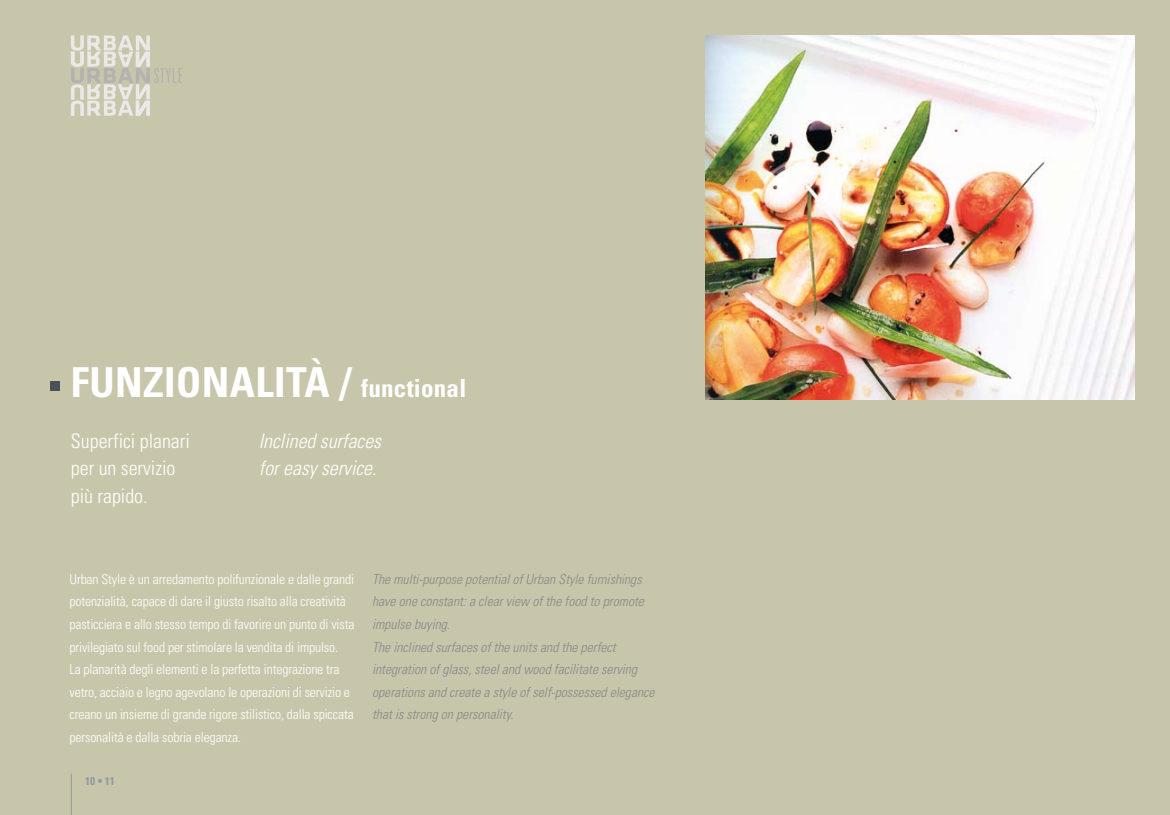
<style>
.page{position:relative;width:1170px;height:815px;background:#fff}
.page>*{position:absolute;margin:0;border:0;box-sizing:border-box;transform-origin:0 0}
.t1{font:700 condensed 41.25px "Univers LT Std";letter-spacing:.01em;color:#fff}
.t2{font:300 condensed 20px/27.5px "Univers LT Std";color:#fff}
.t3{font:italic 300 condensed 20px/27.5px "Univers LT Std";color:#fff}
.t4{font:300 condensed 13.75px/22.5px "Univers LT Std";letter-spacing:-.01em;color:#fff}
.t5{font:italic 300 condensed 13.75px/22.5px "Univers LT Std";color:#878889}
.t6{font:700 condensed 11.25px "Univers LT Std";color:#909aa2}
.s1{font-size:25px}
</style>
<div class="page">
<div style="left:0;top:0;width:1169px;height:815px;background:#c8c6aa"></div>
<div style="left:50px;top:382px;width:9px;height:9px;background:#485258"></div>
<img style="left:705px;top:35px;width:429px;height:364px">
<svg style="left:71px;top:35px;width:111px;height:81px"></svg>
<hr style="left:71px;top:774px;width:1px;height:41px;background:#909aa2">
<h1 class="t1" style="left:71px;top:357px;width:397px">FUNZIONALITÀ / <span class="s1">functional</span></h1>
<h2 class="t2" style="left:71px;top:427px;width:120px">Superfici planari per un servizio più rapido.</h2>
<h2 class="t3" style="left:259px;top:427px;width:124px">Inclined surfaces for easy service.</h2>
<p class="t4" style="left:69px;top:568px;width:286px">Urban Style è un arredamento polifunzionale e dalle grandi potenzialità, capace di dare il giusto risalto alla creatività pasticciera e allo stesso tempo di favorire un punto di vista privilegiato sul food per stimolare la vendita di impulso.<br>La planarità degli elementi e la perfetta integrazione tra vetro, acciaio e legno agevolano le operazioni di servizio e creano un insieme di grande rigore stilistico, dalla spiccata personalità e dalla sobria eleganza.</p>
<p class="t5" style="left:372px;top:568px;width:284px">The multi-purpose potential of Urban Style furnishings have one constant: a clear view of the food to promote impulse buying.<br>The inclined surfaces of the units and the perfect integration of glass, steel and wood facilitate serving operations and create a style of self-possessed elegance that is strong on personality.</p>
<p class="t6" style="left:85px;top:774px;width:31px">10 • 11</p>
</div>
